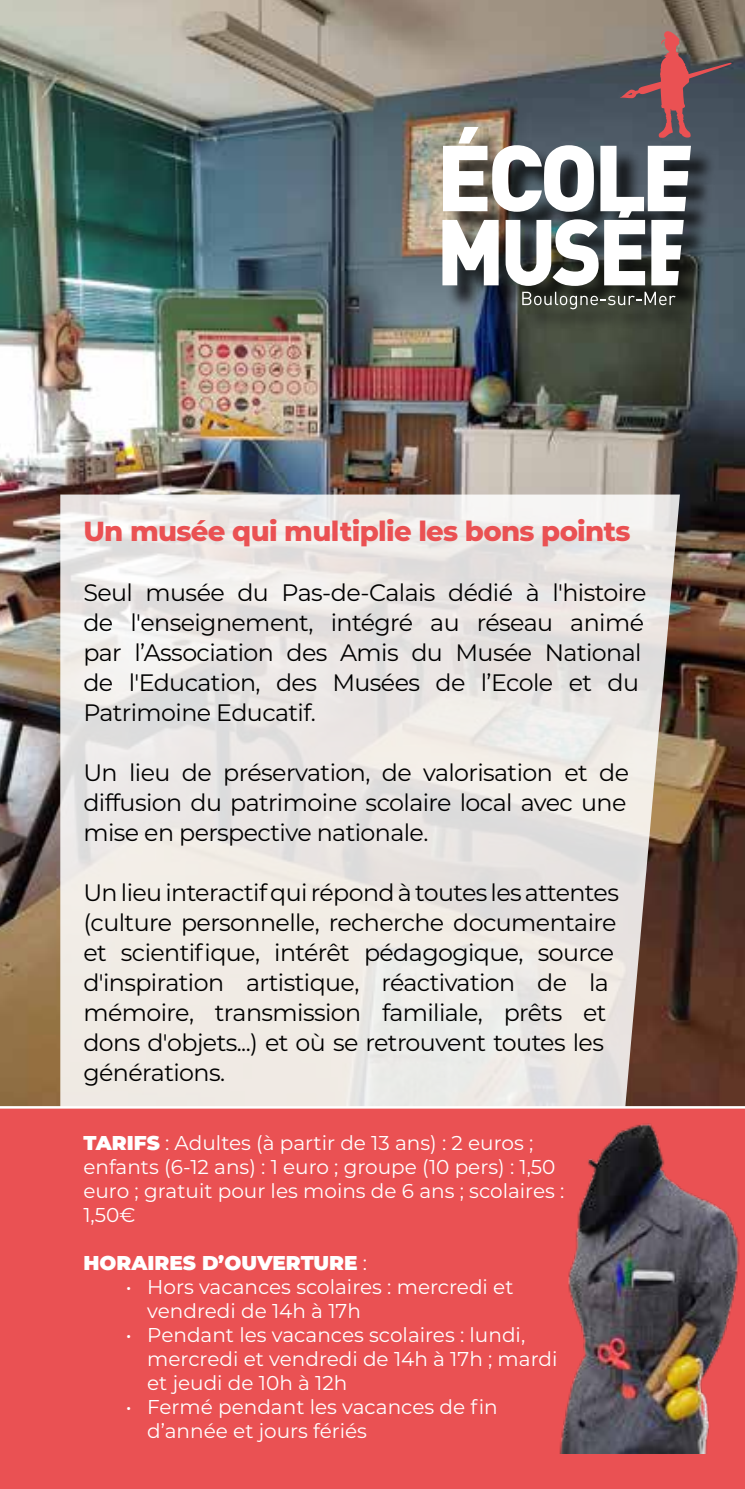
<style>
.page{position:relative;width:745px;height:1489px;background:#fff}
.page>*{position:absolute;margin:0;border:0;box-sizing:border-box;transform-origin:0 0}
.t1{font:800 27.5px "Montserrat";letter-spacing:-.025em;color:#ea5153}
.t2{font:23.75px/30px "Montserrat";letter-spacing:-.025em;color:#000}
.t3{font:20px/24px "Montserrat";color:#fff}
.t4{font:900 20px "Montserrat";color:#fff}
.s1{font-weight:900}
.s2{font-weight:400}
</style>
<div class="page">
<img style="left:0;top:0;width:744px;height:1106px">
<div style="left:445px;top:130px;width:270px;height:204px;background:#000;opacity:.75"></div>
<svg style="left:442px;top:29px;width:290px;height:257px"></svg>
<svg style="left:522px;top:292px;width:153px;height:17px;background:#575b53"></svg>
<svg style="left:60px;top:494px;width:619px;height:612px;background:#e5e0dc"></svg>
<div style="left:0;top:1106px;width:744px;height:382px;background:#ea5153"></div>
<img style="left:555px;top:1110px;width:188px;height:343px">
<p class="t1" style="left:83px;top:510px;width:548px">Un musée qui multiplie les bons points</p>
<p class="t2" style="left:83px;top:576px;width:564px">Seul musée du Pas-de-Calais dédié à l'histoire de l'enseignement, intégré au réseau animé par l’Association des Amis du Musée National de l'Education, des Musées de l’Ecole et du Patrimoine Educatif.</p>
<p class="t2" style="left:83px;top:756px;width:547px;text-align:justify">Un lieu de préservation, de valorisation et de diffusion du patrimoine scolaire local avec une mise en perspective nationale.</p>
<p class="t2" style="left:83px;top:876px;width:536px">Un lieu interactif qui répond à toutes les attentes (culture personnelle, recherche documentaire et scientifique, intérêt pédagogique, source d'inspiration artistique, réactivation de la mémoire, transmission familiale, prêts et dons d'objets...) et où se retrouvent toutes les générations.</p>
<p class="t3" style="left:83px;top:1130px;width:482px"><span class="s1">TARIFS</span> : Adultes (à partir de 13 ans) : 2 euros ; enfants (6-12 ans) : 1 euro ; groupe (10 pers) : 1,50 euro ; gratuit pour les moins de 6 ans ; scolaires :<br>1,50€</p>
<p class="t4" style="left:83px;top:1248px;width:285px">HORAIRES D’OUVERTURE <span class="s2">:</span></p>
<p class="t3" style="left:147px;top:1274px;width:367px;text-indent:-21px">• Hors vacances scolaires : mercredi et vendredi de 14h à 17h</p>
<p class="t3" style="left:147px;top:1322px;width:411px;text-indent:-21px">• Pendant les vacances scolaires : lundi, mercredi et vendredi de 14h à 17h ; mardi et jeudi de 10h à 12h</p>
<p class="t3" style="left:147px;top:1394px;width:352px;text-indent:-21px">• Fermé pendant les vacances de fin d’année et jours fériés</p>
</div>
